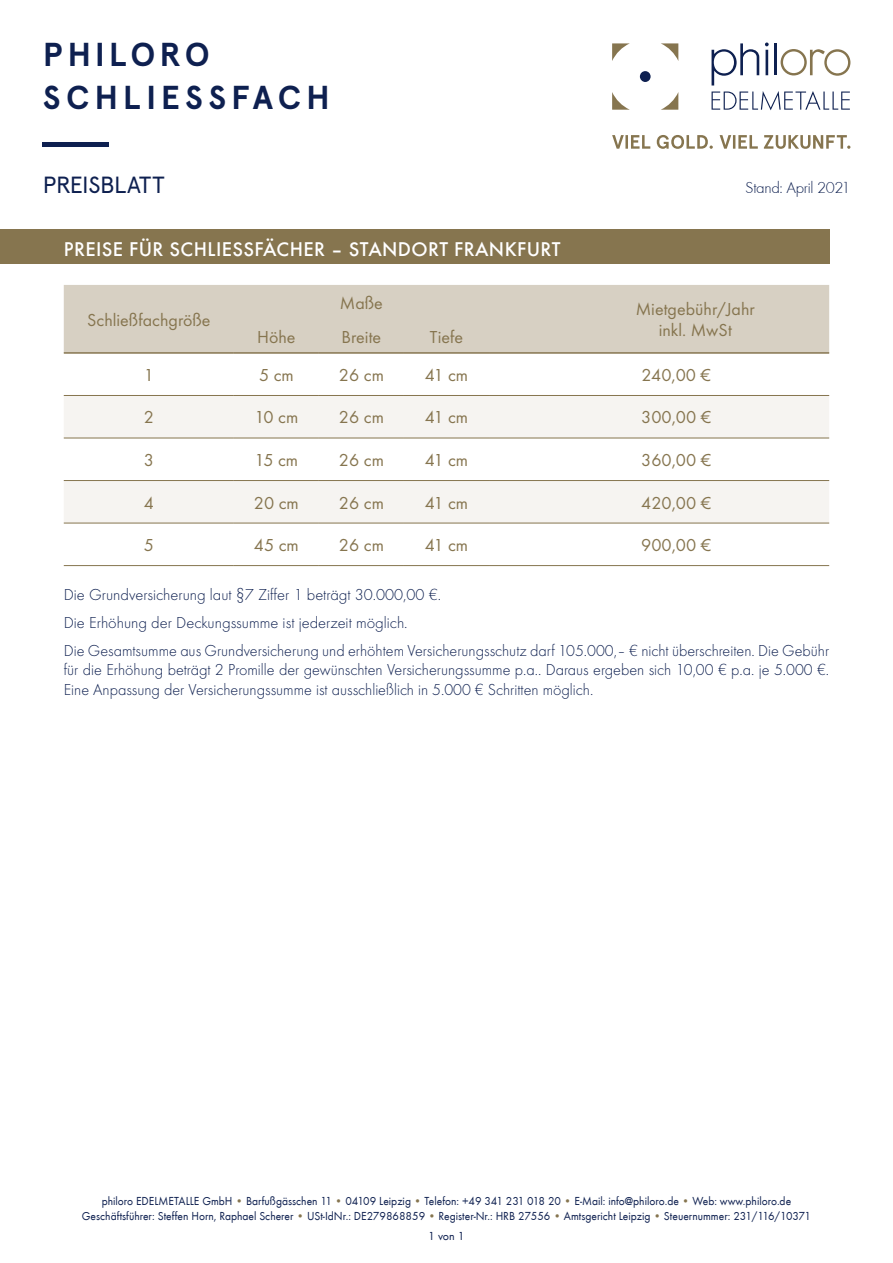
<style>
.page{position:relative;width:893px;height:1263px;background:#fff}
.page>*{position:absolute;margin:0;border:0;box-sizing:border-box;transform-origin:0 0}
.t1{font:700 33.15px/42.8px "Apercu";letter-spacing:.14em;color:#0e2050}
.t2{font:23.4px "Apercu";letter-spacing:-.02em;color:#0e2050}
.FOM_UE_white_13_7pt{font:500 20.55px "Futura T";letter-spacing:.02em;color:#fff}
.FOM_ft_blue_11pt{font:18px "Futura TOT Boo";color:#86754f}
.FOM_ft_blue_oblique{font:300 16.5px/19.5px "Futura TOT";color:#0e2050;text-align:justify}
.t3{font:16.5px "Futura T Ligh";letter-spacing:-.02em;color:#0e2050}
.t4{font:12px/15px "Futura T";color:#0e2050;text-align:center;scale:.96 1}
.t5{font:12px "Futura T";color:#0e2050}
.s1{color:#86754f}
</style>
<div class="page">
<svg style="left:612px;top:135px;width:238px;height:14px"></svg>
<svg style="left:711px;top:43px;width:139px;height:67px"></svg>
<svg style="left:661px;top:93px;width:17px;height:17px"></svg>
<svg style="left:612px;top:92px;width:18px;height:18px"></svg>
<svg style="left:612px;top:43px;width:18px;height:18px"></svg>
<svg style="left:661px;top:43px;width:17px;height:17px"></svg>
<div style="left:640px;top:71px;width:11px;height:11px;background:#0e2050;border-radius:50%"></div>
<hr style="left:43px;top:143px;width:66px;height:4px;background:#0e2050">
<div style="left:0;top:230px;width:829px;height:34px;background:#86754f"></div>
<div style="left:64px;top:285px;width:765px;height:67px;background:#d7d0c3"></div>
<svg style="left:64px;top:396px;width:765px;height:127px;fill:#f6f4f1"></svg>
<hr style="left:64px;top:395px;width:170px;height:1px;background:#86754f">
<hr style="left:234px;top:395px;width:85px;height:1px;background:#86754f">
<hr style="left:319px;top:395px;width:85px;height:1px;background:#86754f">
<hr style="left:404px;top:395px;width:85px;height:1px;background:#86754f">
<hr style="left:489px;top:395px;width:340px;height:1px;background:#86754f">
<hr style="left:64px;top:438px;width:170px;height:1px;background:#86754f">
<hr style="left:234px;top:438px;width:85px;height:1px;background:#86754f">
<hr style="left:319px;top:438px;width:85px;height:1px;background:#86754f">
<hr style="left:404px;top:438px;width:85px;height:1px;background:#86754f">
<hr style="left:489px;top:438px;width:340px;height:1px;background:#86754f">
<hr style="left:64px;top:480px;width:170px;height:1px;background:#86754f">
<hr style="left:234px;top:480px;width:85px;height:1px;background:#86754f">
<hr style="left:319px;top:480px;width:85px;height:1px;background:#86754f">
<hr style="left:404px;top:480px;width:85px;height:1px;background:#86754f">
<hr style="left:489px;top:480px;width:340px;height:1px;background:#86754f">
<hr style="left:64px;top:523px;width:170px;height:1px;background:#86754f">
<hr style="left:234px;top:523px;width:85px;height:1px;background:#86754f">
<hr style="left:319px;top:523px;width:85px;height:1px;background:#86754f">
<hr style="left:404px;top:523px;width:85px;height:1px;background:#86754f">
<hr style="left:489px;top:523px;width:340px;height:1px;background:#86754f">
<hr style="left:64px;top:565px;width:170px;height:1px;background:#86754f">
<hr style="left:234px;top:565px;width:85px;height:1px;background:#86754f">
<hr style="left:319px;top:565px;width:85px;height:1px;background:#86754f">
<hr style="left:404px;top:565px;width:85px;height:1px;background:#86754f">
<hr style="left:489px;top:565px;width:340px;height:1px;background:#86754f">
<hr style="left:64px;top:352px;width:170px;height:2px;background:#86754f">
<hr style="left:234px;top:352px;width:85px;height:2px;background:#86754f">
<hr style="left:319px;top:352px;width:85px;height:2px;background:#86754f">
<hr style="left:404px;top:352px;width:85px;height:2px;background:#86754f">
<hr style="left:489px;top:352px;width:340px;height:2px;background:#86754f">
<h1 class="t1" style="left:43px;top:33px;width:289px">PHILORO<br>SCHLIESSFACH</h1>
<h2 class="t2" style="left:43px;top:171px;width:124px">PREISBLATT</h2>
<p class="t3" style="left:745px;top:179px;width:107px">Stand: April 2021</p>
<p class="FOM_UE_white_13_7pt" style="left:64px;top:237px;width:498px">PREISE FÜR SCHLIESSFÄCHER – STANDORT FRANKFURT</p>
<p class="FOM_ft_blue_11pt" style="left:87px;top:309px;width:125px">Schließfachgröße</p>
<p class="FOM_ft_blue_11pt" style="left:340px;top:292px;width:45px">Maße</p>
<p class="FOM_ft_blue_11pt" style="left:636px;top:298px;width:120px">Mietgebühr/Jahr</p>
<p class="FOM_ft_blue_11pt" style="left:659px;top:320px;width:75px">inkl. MwSt</p>
<p class="FOM_ft_blue_11pt" style="left:257px;top:326px;width:40px">Höhe</p>
<p class="FOM_ft_blue_11pt" style="left:342px;top:326px;width:41px">Breite</p>
<p class="FOM_ft_blue_11pt" style="left:430px;top:326px;width:35px">Tiefe</p>
<p class="FOM_ft_blue_11pt" style="left:144px;top:364px;width:12px">1</p>
<p class="FOM_ft_blue_11pt" style="left:259px;top:364px;width:36px">5 cm</p>
<p class="FOM_ft_blue_11pt" style="left:339px;top:364px;width:46px">26 cm</p>
<p class="FOM_ft_blue_11pt" style="left:425px;top:364px;width:45px">41 cm</p>
<p class="FOM_ft_blue_11pt" style="left:641px;top:364px;width:71px">240,00 €</p>
<p class="FOM_ft_blue_11pt" style="left:144px;top:407px;width:12px">2</p>
<p class="FOM_ft_blue_11pt" style="left:254px;top:407px;width:45px">10 cm</p>
<p class="FOM_ft_blue_11pt" style="left:339px;top:407px;width:46px">26 cm</p>
<p class="FOM_ft_blue_11pt" style="left:425px;top:407px;width:45px">41 cm</p>
<p class="FOM_ft_blue_11pt" style="left:641px;top:407px;width:71px">300,00 €</p>
<p class="FOM_ft_blue_11pt" style="left:144px;top:449px;width:12px">3</p>
<p class="FOM_ft_blue_11pt" style="left:255px;top:449px;width:45px">15 cm</p>
<p class="FOM_ft_blue_11pt" style="left:339px;top:449px;width:46px">26 cm</p>
<p class="FOM_ft_blue_11pt" style="left:425px;top:449px;width:45px">41 cm</p>
<p class="FOM_ft_blue_11pt" style="left:641px;top:449px;width:71px">360,00 €</p>
<p class="FOM_ft_blue_11pt" style="left:144px;top:492px;width:12px">4</p>
<p class="FOM_ft_blue_11pt" style="left:254px;top:492px;width:46px">20 cm</p>
<p class="FOM_ft_blue_11pt" style="left:339px;top:492px;width:46px">26 cm</p>
<p class="FOM_ft_blue_11pt" style="left:425px;top:492px;width:45px">41 cm</p>
<p class="FOM_ft_blue_11pt" style="left:641px;top:492px;width:71px">420,00 €</p>
<p class="FOM_ft_blue_11pt" style="left:144px;top:534px;width:12px">5</p>
<p class="FOM_ft_blue_11pt" style="left:254px;top:534px;width:46px">45 cm</p>
<p class="FOM_ft_blue_11pt" style="left:339px;top:534px;width:46px">26 cm</p>
<p class="FOM_ft_blue_11pt" style="left:425px;top:534px;width:45px">41 cm</p>
<p class="FOM_ft_blue_11pt" style="left:641px;top:534px;width:71px">900,00 €</p>
<p class="FOM_ft_blue_oblique" style="left:64px;top:584px;width:379px">Die Grundversicherung laut §7 Ziffer 1 beträgt 30.000,00 €.</p>
<p class="FOM_ft_blue_oblique" style="left:64px;top:612px;width:345px">Die Erhöhung der Deckungssumme ist jederzeit möglich.</p>
<p class="FOM_ft_blue_oblique" style="left:64px;top:640px;width:767px">Die Gesamtsumme aus Grundversicherung und erhöhtem Versicherungsschutz darf 105.000,– € nicht überschreiten. Die Gebühr für die Erhöhung beträgt 2 Promille der gewünschten Versicherungssumme p.a.. Daraus ergeben sich 10,00 € p.a. je 5.000 €.<br>Eine Anpassung der Versicherungssumme ist ausschließlich in 5.000 € Schritten möglich.</p>
<p class="t4" style="left:82px;top:1194px;width:761px">philoro EDELMETALLE GmbH <span class="s1">•</span> Barfußgässchen 11 <span class="s1">•</span> 04109 Leipzig <span class="s1">•</span> Telefon: +49 341 231 018 20 <span class="s1">•</span> E-Mail: info@philoro.de <span class="s1">•</span> Web: www.philoro.de<br>Geschäftsführer: Steffen Horn, Raphael Scherer <span class="s1">•</span> USt-IdNr.: DE279868859 <span class="s1">•</span> Register-Nr.: HRB 27556 <span class="s1">•</span> Amtsgericht Leipzig <span class="s1">•</span> Steuernummer: 231/116/10371</p>
<p class="t5" style="left:428px;top:1229px;width:38px">1 von 1</p>
</div>
